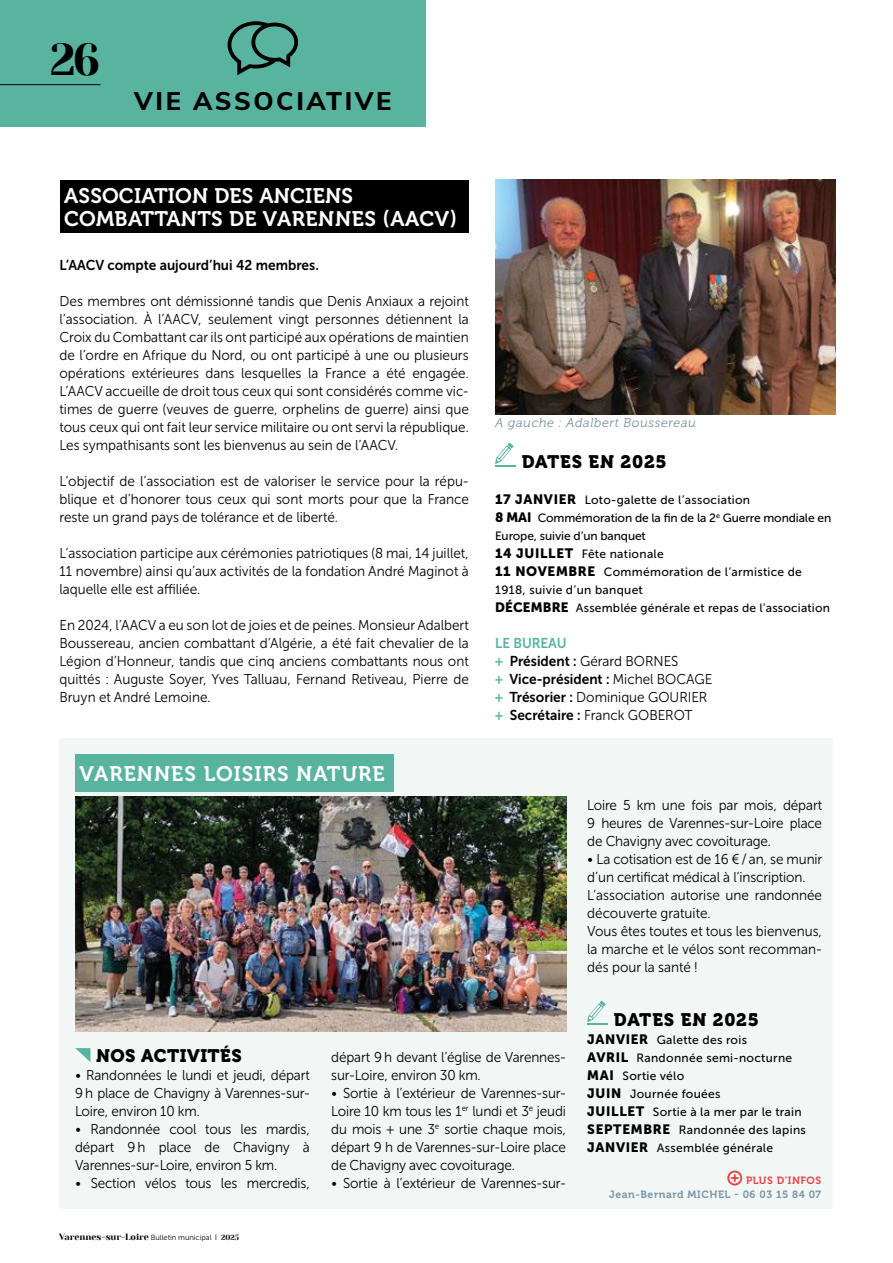
<style>
.page{position:relative;width:893px;height:1263px;background:#fff}
.page>*{position:absolute;margin:0;border:0;box-sizing:border-box;transform-origin:0 0}
.t1{font:44.55px "Yeseva One";color:#000}
.t2{font:800 25.5px "Muli";letter-spacing:.1em;color:#000}
.t3{font:21px/22.5px "Museo 700";letter-spacing:.01em;color:#fff}
.t4{font:21px "Museo 700";letter-spacing:.05em;color:#fff}
.t5{font:18px "Museo 900";letter-spacing:.035em;color:#000}
.t6{font:14.25px/18px "Museo Sans Cyrl 300";letter-spacing:-.01em;color:#000;text-align:justify;scale:.95 1}
.t7{font:14.25px "Museo Sans Cyrl 700";color:#000;scale:.95 1}
.t8{font:14.25px "Museo Sans Cyrl 700";color:#59b49f;scale:.95 1}
.t9{font:italic 12.75px "Museo 300";letter-spacing:.05em;color:#7994a4}
.t10{font:12px/18px "Museo Sans Cyrl 500";letter-spacing:.025em;color:#000}
.t11{font:10.5px "Museo 700";letter-spacing:.05em;color:#7994a4}
.t12{font:10.5px "Museo 700";letter-spacing:.05em;color:#e84142}
.t13{font:9px "Yeseva One";color:#000}
.s1{font-family:"Museo Sans Cyrl 900";font-size:13.5px}
.s2{font-family:"Museo Sans Cyrl 700";color:#59b49f}
.s3{font-family:"Museo Sans Cyrl 700"}
.s4{color:#59b49f}
.s5{font-family:"Museo Sans Cyrl 300"}
.s6{font-family:"Museo Sans Cyrl 300";font-size:7.5px}
.s7{font-family:"Muli";font-size:7.5px}
.s8{font-size:7.5px}
</style>
<div class="page">
<hr style="left:892px;top:0;width:1px;height:1263px;background:#8bd0e6">
<div style="left:60px;top:738px;width:773px;height:471px;background:#f2f7f6"></div>
<div style="left:0;top:0;width:425px;height:126px;background:#59b49f"></div>
<hr style="left:0;top:84px;width:100px;height:1px;background:#000">
<svg style="left:228px;top:21px;width:70px;height:54px"></svg>
<div style="left:60px;top:180px;width:409px;height:53px;background:#000"></div>
<img style="left:495px;top:180px;width:340px;height:234px">
<div style="left:75px;top:755px;width:319px;height:37px;background:#59b49f"></div>
<svg style="left:75px;top:1048px;width:15px;height:14px"></svg>
<hr style="left:587px;top:1023px;width:20px;height:2px;background:#59b49f">
<svg style="left:587px;top:1001px;width:19px;height:21px"></svg>
<svg style="left:727px;top:1170px;width:15px;height:15px"></svg>
<img style="left:75px;top:796px;width:492px;height:236px">
<hr style="left:495px;top:465px;width:20px;height:2px;background:#59b49f">
<svg style="left:495px;top:443px;width:19px;height:21px"></svg>
<h1 class="t1" style="left:50px;top:33px;width:52px">26</h1>
<h2 class="t2" style="left:134px;top:82px;width:259px">VIE ASSOCIATIVE</h2>
<h3 class="t3" style="left:64px;top:185px;width:394px">ASSOCIATION DES ANCIENS<br>COMBATTANTS DE VARENNES (AACV)</h3>
<p class="t7" style="left:60px;top:257px;width:275px">L’AACV compte aujourd’hui 42 membres.</p>
<p class="t6" style="left:60px;top:292px;width:432px">Des membres ont démissionné tandis que Denis Anxiaux a rejoint l’association. À l’AACV, seulement vingt personnes détiennent la Croix du Combattant car ils ont participé aux opérations de maintien de l’ordre en Afrique du Nord, ou ont participé à une ou plusieurs opérations extérieures dans lesquelles la France a été engagée.<br>L’AACV accueille de droit tous ceux qui sont considérés comme vic&shy;times de guerre (veuves de guerre, orphelins de guerre) ainsi que tous ceux qui ont fait leur service militaire ou ont servi la république.<br>Les sympathisants sont les bienvenus au sein de l’AACV.</p>
<p class="t6" style="left:60px;top:472px;width:432px">L’objectif de l’association est de valoriser le service pour la répu&shy;blique et d’honorer tous ceux qui sont morts pour que la France reste un grand pays de tolérance et de liberté.</p>
<p class="t6" style="left:60px;top:544px;width:432px">L’association participe aux cérémonies patriotiques (8 mai, 14 juillet, 11 novembre) ainsi qu’aux activités de la fondation André Maginot à laquelle elle est affiliée.</p>
<p class="t6" style="left:60px;top:616px;width:432px">En 2024, l’AACV a eu son lot de joies et de peines. Monsieur Adalbert Boussereau, ancien combattant d’Algérie, a été fait chevalier de la Légion d’Honneur, tandis que cinq anciens combattants nous ont quittés : Auguste Soyer, Yves Talluau, Fernand Retiveau, Pierre de Bruyn et André Lemoine.</p>
<h3 class="t4" style="left:79px;top:762px;width:307px">VARENNES LOISIRS NATURE</h3>
<p class="t9" style="left:495px;top:416px;width:202px">A gauche : Adalbert Boussereau</p>
<p class="t5" style="left:522px;top:451px;width:146px">DATES EN 2025</p>
<p class="t10" style="left:495px;top:491px;width:338px"><span class="s1">17 JANVIER</span> Loto-galette de l’association<br><span class="s1">8 MAI</span> Commémoration de la fin de la 2<sup>e</sup> Guerre mondiale en Europe, suivie d’un banquet<br><span class="s1">14 JUILLET</span> Fête nationale<br><span class="s1">11 NOVEMBRE</span> Commémoration de l’armistice de 1918, suivie d’un banquet<br><span class="s1">DÉCEMBRE</span> Assemblée générale et repas de l’association</p>
<p class="t8" style="left:495px;top:635px;width:77px">LE BUREAU</p>
<p class="t6" style="left:495px;top:652px;width:195px"><span class="s2">+</span> <span class="s3">Président :</span> Gérard BORNES</p>
<p class="t7" style="left:495px;top:671px;width:230px"><span class="s4">+</span> Vice-président : <span class="s5">Michel BOCAGE</span></p>
<p class="t6" style="left:495px;top:688px;width:225px"><span class="s2">+</span> <span class="s3">Trésorier :</span> Dominique GOURIER <span class="s2">+</span> <span class="s3">Secrétaire :</span> Franck GOBEROT</p>
<p class="t5" style="left:96px;top:1045px;width:147px">NOS ACTIVITÉS</p>
<p class="t6" style="left:75px;top:1066px;width:249px">• Randonnées le lundi et jeudi, départ 9 h place de Chavigny à Varennes-sur-Loire, environ 10 km.</p>
<p class="t6" style="left:75px;top:1120px;width:249px">• Randonnée cool tous les mardis, départ 9 h place de Chavigny à Varennes-sur-Loire, environ 5 km.</p>
<p class="t6" style="left:75px;top:1174px;width:249px">• Section vélos tous les mercredis,</p>
<p class="t13" style="left:59px;top:1231px;width:181px">Varennes-sur-Loire <span class="s6">Bulletin municipal</span> <span class="s7">l</span> <span class="s8">2025</span></p>
<p class="t6" style="left:331px;top:1048px;width:249px">départ 9 h devant l’église de Varennes&shy;sur-Loire, environ 30 km.</p>
<p class="t6" style="left:331px;top:1084px;width:249px">• Sortie à l’extérieur de Varennes-sur-Loire 10 km tous les 1<sup>er</sup> lundi et 3<sup>e</sup> jeudi du mois + une 3<sup>e</sup> sortie chaque mois, départ 9 h de Varennes-sur-Loire place de Chavigny avec covoiturage.</p>
<p class="t6" style="left:331px;top:1174px;width:249px">• Sortie à l’extérieur de Varennes-sur-</p>
<p class="t6" style="left:587px;top:796px;width:249px">Loire 5 km une fois par mois, départ 9 heures de Varennes-sur-Loire place de Chavigny avec covoiturage.</p>
<p class="t6" style="left:587px;top:850px;width:249px;text-align:left">• La cotisation est de 16 € / an, se munir d’un certificat médical à l’inscription.<br>L’association autorise une randonnée découverte gratuite.<br>Vous êtes toutes et tous les bienvenus, la marche et le vélos sont recomman&shy;dés pour la santé !</p>
<p class="t5" style="left:614px;top:1009px;width:146px">DATES EN 2025</p>
<p class="t10" style="left:587px;top:1031px;width:220px"><span class="s1">JANVIER</span> Galette des rois<br><span class="s1">AVRIL</span> Randonnée semi-nocturne<br><span class="s1">MAI</span> Sortie vélo<br><span class="s1">JUIN</span> Journée fouées<br><span class="s1">JUILLET</span> Sortie à la mer par le train<br><span class="s1">SEPTEMBRE</span> Randonnée des lapins<br><span class="s1">JANVIER</span> Assemblée générale</p>
<p class="t12" style="left:746px;top:1174px;width:77px">PLUS D’INFOS</p>
<p class="t11" style="left:609px;top:1188px;width:213px">Jean-Bernard MICHEL - 06 03 15 84 07</p>
</div>
